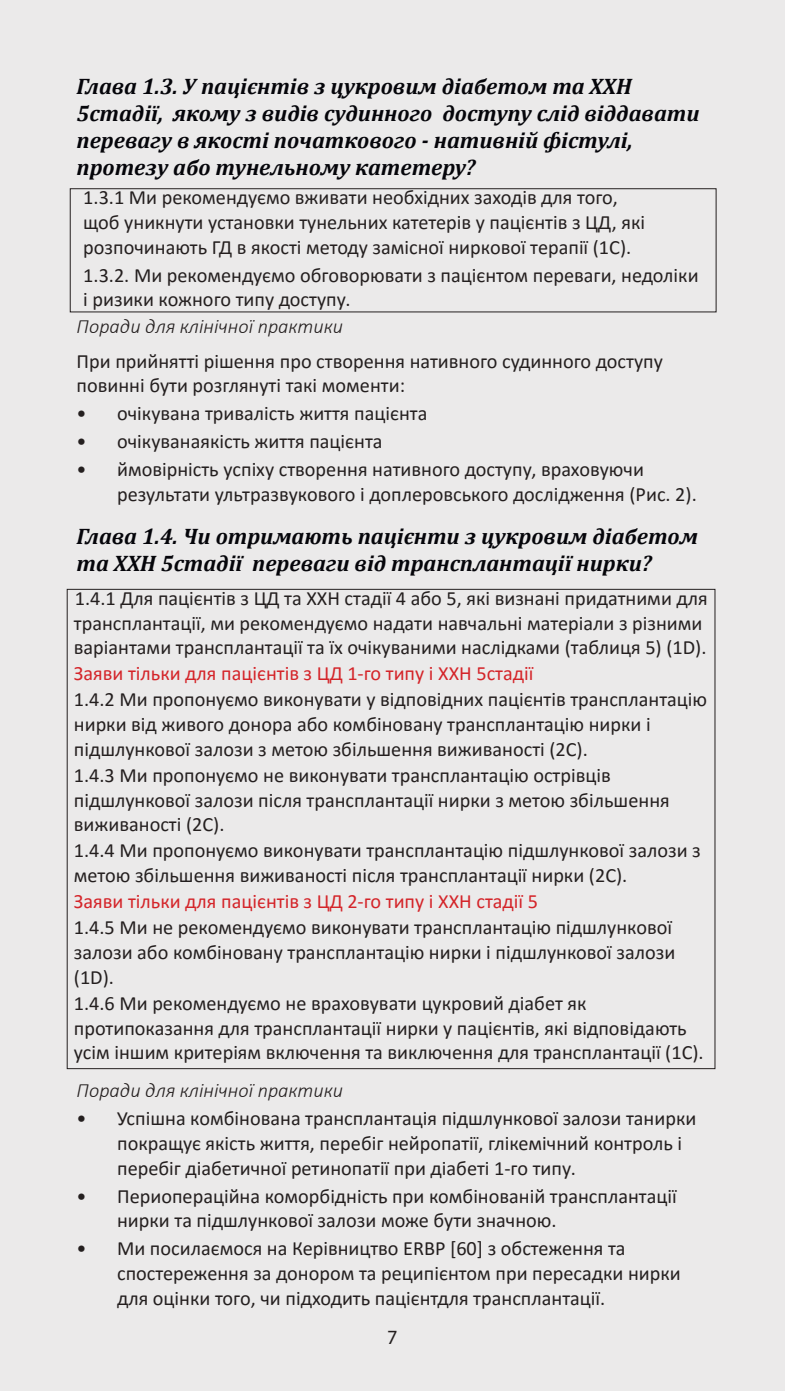
<style>
.page{position:relative;width:785px;height:1391px;background:#fff}
.page>*{position:absolute;margin:0;border:0;box-sizing:border-box;transform-origin:0 0}
.t1{font:italic 700 22.5px/27px "Cambria";color:#05050a}
.t2{font:20.25px/24.8px "Calibri";color:#241f1f}
.t3{font:20.25px "Calibri";color:#d42429}
.t4{font:italic 300 20.25px "Calibri";color:#241f1f}
.t5{font:20.25px "Myriad Pro";color:#241f1f}
</style>
<div class="page">
<div style="left:0;top:0;width:784px;height:1390px;background:#ebeaea"></div>
<div style="left:70px;top:188px;width:646px;height:124px;border:1px solid #241f1f"></div>
<p class="t1" style="left:77px;top:72px;width:624px">Глава 1.3. У пацієнтів з цукровим діабетом та ХХН 5стадії, якому з видів судинного доступу слід віддавати перевагу в якості початкового - нативній фістулі, протезу або тунельному катетеру?</p>
<p class="t2" style="left:83px;top:184px;width:563px">1.3.1 Ми рекомендуємо вживати необхідних заходів для того, щоб уникнути установки тунельних катетерів у пацієнтів з ЦД, які розпочинають ГД в якості методу замісної ниркової терапії (1C).</p>
<p class="t2" style="left:83px;top:262px;width:616px">1.3.2. Ми рекомендуємо обговорювати з пацієнтом переваги, недоліки і ризики кожного типу доступу.</p>
<p class="t4" style="left:77px;top:314px;width:268px">Поради для клінічної практики</p>
<p class="t2" style="left:77px;top:348px;width:587px">При прийнятті рішення про створення нативного судинного доступу повинні бути розглянуті такі моменти:</p>
<p class="t2" style="left:77px;top:400px;width:352px">• очікувана тривалість життя пацієнта</p>
<p class="t2" style="left:77px;top:428px;width:307px">• очікуванаякість життя пацієнта</p>
<p class="t2" style="left:117px;top:456px;width:581px;text-indent:-40px">• ймовірність успіху створення нативного доступу, враховуючи результати ультразвукового і доплеровського дослідження (Рис. 2).</p>
<p class="t1" style="left:77px;top:522px;width:623px">Глава 1.4. Чи отримають пацієнти з цукровим діабетом та ХХН 5стадії переваги від трансплантації нирки?</p>
<p class="t2" style="left:74px;top:585px;width:635px">1.4.1 Для пацієнтів з ЦД та ХХН стадії 4 або 5, які визнані придатними для трансплантації, ми рекомендуємо надати навчальні матеріали з різними варіантами трансплантації та їх очікуваними наслідками (таблиця 5) (1D).</p>
<p class="t3" style="left:74px;top:659px;width:461px">Заяви тільки для пацієнтів з ЦД 1-го типу і ХХН 5стадії</p>
<p class="t2" style="left:74px;top:686px;width:634px">1.4.2 Ми пропонуємо виконувати у відповідних пацієнтів трансплантацію нирки від живого донора або комбіновану трансплантацію нирки і підшлункової залози з метою збільшення виживаності (2C).<br>1.4.3 Ми пропонуємо не виконувати трансплантацію острівців підшлункової залози після трансплантації нирки з метою збільшення виживаності (2C).<br>1.4.4 Ми пропонуємо виконувати трансплантацію підшлункової залози з метою збільшення виживаності після трансплантації нирки (2C).</p>
<p class="t3" style="left:74px;top:887px;width:465px">Заяви тільки для пацієнтів з ЦД 2-го типу і ХХН стадії 5</p>
<p class="t2" style="left:74px;top:914px;width:631px">1.4.5 Ми не рекомендуємо виконувати трансплантацію підшлункової залози або комбіновану трансплантацію нирки і підшлункової залози (1D).<br>1.4.6 Ми рекомендуємо не враховувати цукровий діабет як протипоказання для трансплантації нирки у пацієнтів, які відповідають усім іншим критеріям включення та виключення для трансплантації (1C).</p>
<p class="t4" style="left:77px;top:1077px;width:268px">Поради для клінічної практики</p>
<p class="t2" style="left:117px;top:1105px;width:580px;text-indent:-40px">• Успішна комбінована трансплантація підшлункової залози танирки покращує якість життя, перебіг нейропатії, глікемічний контроль і перебіг діабетичної ретинопатії при діабеті 1-го типу.</p>
<p class="t2" style="left:117px;top:1182px;width:561px;text-indent:-40px">• Периопераційна коморбідність при комбінованій трансплантації нирки та підшлункової залози може бути значною.</p>
<p class="t2" style="left:117px;top:1235px;width:565px;text-indent:-40px">• Ми посилаємося на Керівництво ERBP [60] з обстеження та спостереження за донором та реципієнтом при пересадки нирки для оцінки того, чи підходить пацієнтдля трансплантації.</p>
<p class="t5" style="left:387px;top:1324px;width:12px">7</p>
</div>
